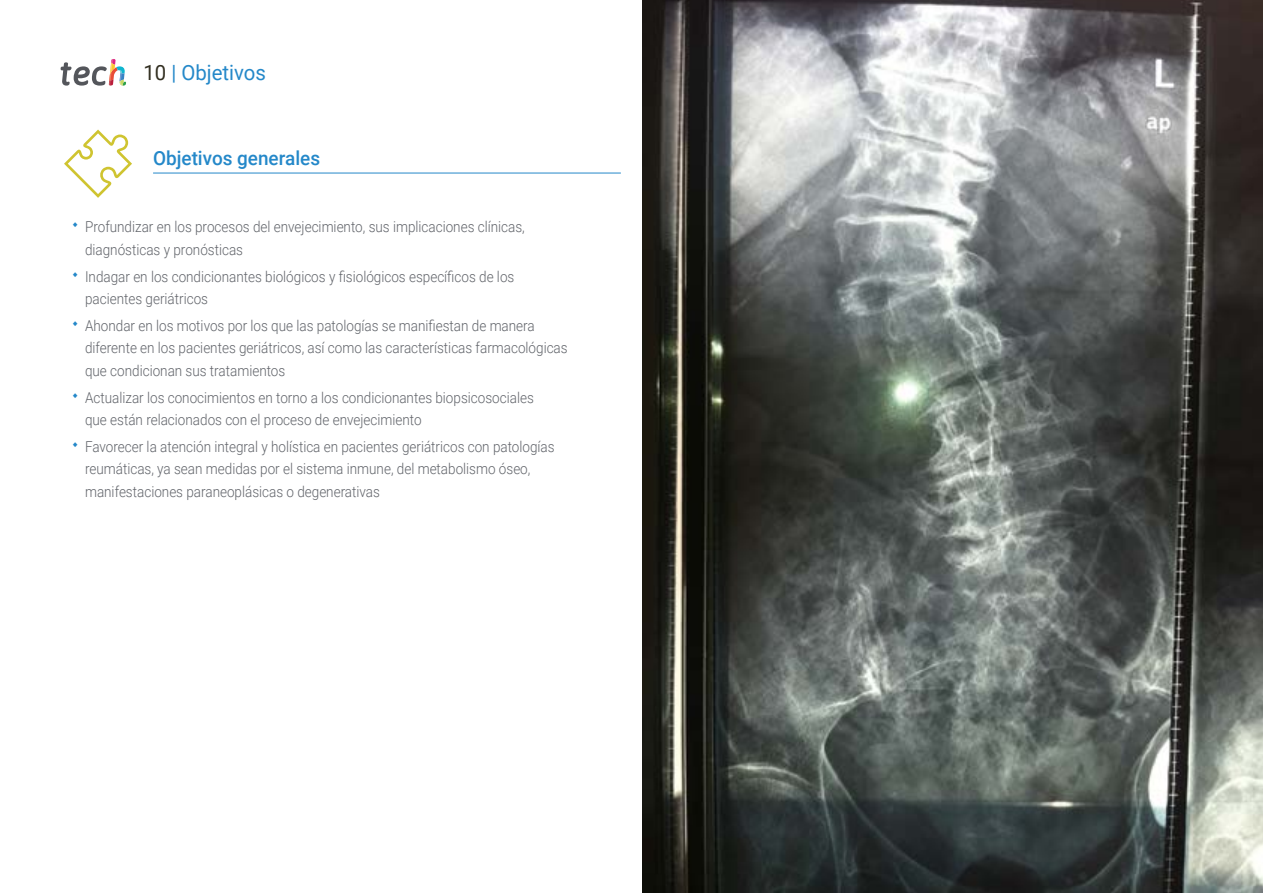
<style>
.page{position:relative;width:1263px;height:893px;background:#fff}
.page>*{position:absolute;margin:0;border:0;box-sizing:border-box;transform-origin:0 0}
.t1{font:21px "Roboto";color:#2488c9}
.t2{font:500 19.5px "Roboto";color:#2488c9}
.t3{font:300 15px/22.5px "Roboto";color:#61646a;scale:.9 1}
.s1{color:#312e20}
</style>
<div class="page">
<hr style="left:153px;top:173px;width:468px;height:1px;background:#2488c9">
<svg style="left:64px;top:130px;width:68px;height:68px"></svg>
<svg style="left:61px;top:59px;width:65px;height:27px"></svg>
<img style="left:642px;top:0;width:621px;height:893px">
<h1 class="t1" style="left:144px;top:57px;width:124px"><span class="s1">10</span> | Objetivos</h1>
<h2 class="t2" style="left:153px;top:144px;width:169px">Objetivos generales</h2>
<p class="t3" style="left:85px;top:215px;width:490px">Profundizar en los procesos del envejecimiento, sus implicaciones clínicas, diagnósticas y pronósticas</p>
<p class="t3" style="left:85px;top:264px;width:478px">Indagar en los condicionantes biológicos y fisiológicos específicos de los pacientes geriátricos</p>
<p class="t3" style="left:85px;top:314px;width:538px">Ahondar en los motivos por los que las patologías se manifiestan de manera diferente en los pacientes geriátricos, así como las características farmacológicas que condicionan sus tratamientos</p>
<p class="t3" style="left:85px;top:385px;width:500px">Actualizar los conocimientos en torno a los condicionantes biopsicosociales que están relacionados con el proceso de envejecimiento</p>
<p class="t3" style="left:85px;top:435px;width:523px">Favorecer la atención integral y holística en pacientes geriátricos con patologías reumáticas, ya sean medidas por el sistema inmune, del metabolismo óseo, manifestaciones paraneoplásicas o degenerativas</p>
</div>
